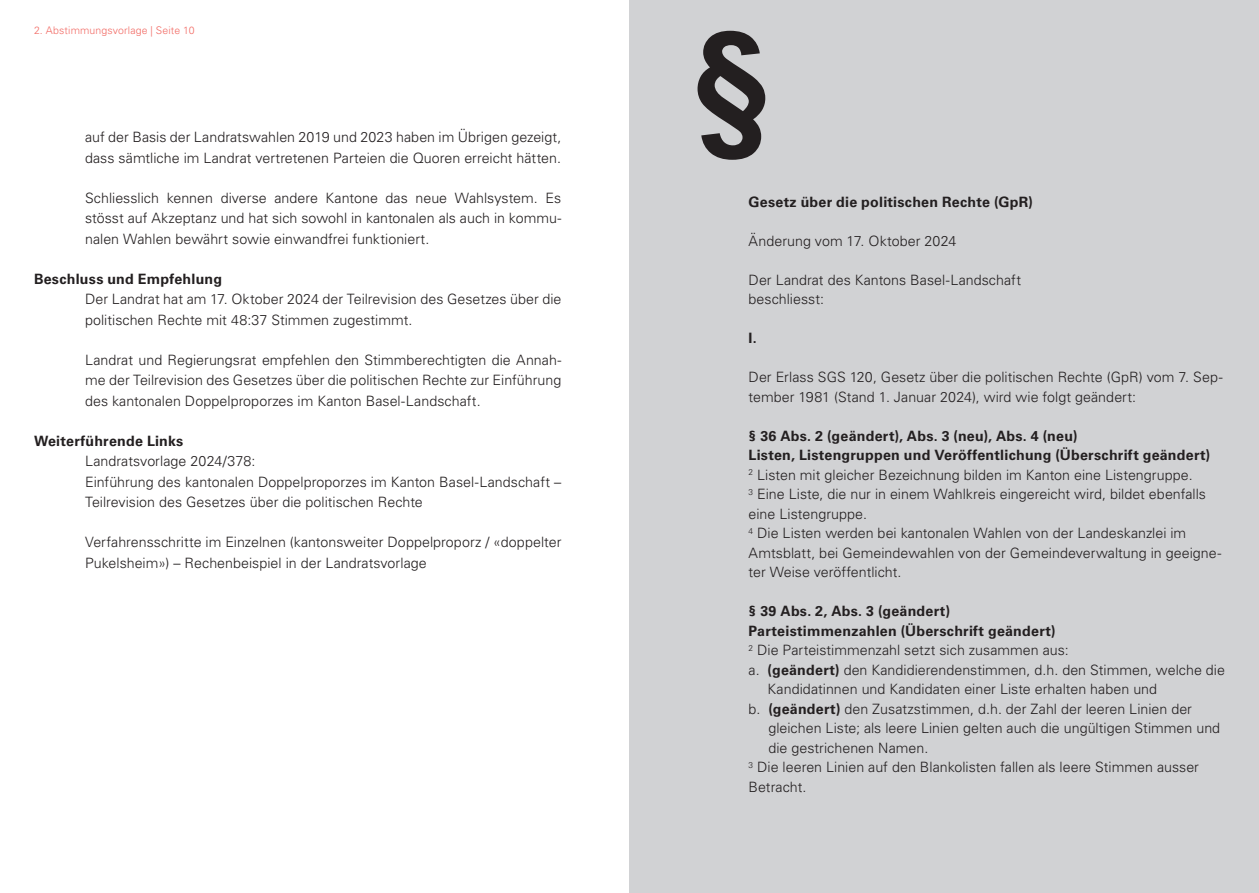
<style>
.page{position:relative;width:1259px;height:893px;background:#fff}
.page>*{position:absolute;margin:0;border:0;box-sizing:border-box;transform-origin:0 0}
.t1{font:300 14.25px/20.2px "Univers LT Std";color:#231f20}
.t2{font:700 14.25px "Univers LT Std";letter-spacing:.015em;color:#231f20}
.t3{font:300 10.5px "Univers LT Std";letter-spacing:.015em;color:#f26b65}
.s1{font-weight:700}
</style>
<div class="page">
<div style="left:629px;top:0;width:630px;height:893px;background:#d1d2d4"></div>
<svg style="left:697px;top:31px;width:68px;height:129px"></svg>
<p class="t3" style="left:34px;top:24px;width:212px">Abstimmung vom 9. Februar 2025 | Seite 10</p>
<p class="t3" style="left:34px;top:24px;width:162px">2. Abstimmungsvorlage | Seite 10</p>
<p class="t1" style="left:85px;top:127px;width:478px">auf der Basis der Landratswahlen 2019 und 2023 haben im Übrigen gezeigt, dass sämtliche im Landrat vertretenen Parteien die Quoren erreicht hätten.</p>
<p class="t1" style="left:85px;top:188px;width:478px;text-align:justify">Schliesslich kennen diverse andere Kantone das neue Wahlsystem. Es stösst auf Akzeptanz und hat sich sowohl in kantonalen als auch in kommu&shy;nalen Wahlen bewährt sowie einwandfrei funktioniert.</p>
<p class="t2" style="left:34px;top:271px;width:190px">Beschluss und Empfehlung</p>
<p class="t1" style="left:85px;top:289px;width:478px">Der Landrat hat am 17. Oktober 2024 der Teilrevision des Gesetzes über die politischen Rechte mit 48:37 Stimmen zugestimmt.</p>
<p class="t1" style="left:85px;top:350px;width:478px;text-align:justify">Landrat und Regierungsrat empfehlen den Stimmberechtigten die Annah&shy;me der Teilrevision des Gesetzes über die politischen Rechte zur Einführung des kantonalen Doppelproporzes im Kanton Basel-Landschaft.</p>
<p class="t2" style="left:34px;top:433px;width:151px">Weiterführende Links</p>
<p class="t1" style="left:85px;top:451px;width:478px">Landratsvorlage 2024/378:<br>Einführung des kantonalen Doppelproporzes im Kanton Basel-Landschaft –<br>Teilrevision des Gesetzes über die politischen Rechte</p>
<p class="t1" style="left:85px;top:532px;width:478px">Verfahrensschritte im Einzelnen (kantonsweiter Doppelproporz / «doppelter<br>Pukelsheim») – Rechenbeispiel in der Landratsvorlage</p>
<p class="t2" style="left:748px;top:193px;width:286px">Gesetz über die politischen Rechte (GpR)</p>
<p class="t1" style="left:748px;top:231px;width:209px">Änderung vom 17. Oktober 2024</p>
<p class="t1" style="left:748px;top:270px;width:274px;line-height:19.5px">Der Landrat des Kantons Basel-Landschaft beschliesst:</p>
<p class="t2" style="left:748px;top:330px;width:10px">I.</p>
<p class="t1" style="left:748px;top:368px;width:475px;line-height:19.5px">Der Erlass SGS 120, Gesetz über die politischen Rechte (GpR) vom 7. Sep&shy;tember 1981 (Stand 1. Januar 2024), wird wie folgt geändert:</p>
<p class="t1" style="left:748px;top:426px;width:474px;line-height:19.5px"><span class="s1">§ 36 Abs. 2 (geändert), Abs. 3 (neu), Abs. 4 (neu)<br>Listen, Listengruppen und Veröffentlichung (Überschrift geändert)<br></span><sup>2</sup> Listen mit gleicher Bezeichnung bilden im Kanton eine Listengruppe.<br><sup>3</sup> Eine Liste, die nur in einem Wahlkreis eingereicht wird, bildet ebenfalls eine Listengruppe.<br><sup>4</sup> Die Listen werden bei kantonalen Wahlen von der Landeskanzlei im Amtsblatt, bei Gemeindewahlen von der Gemeindeverwaltung in geeigne&shy;ter Weise veröffentlicht.</p>
<p class="t2" style="left:748px;top:603px;width:203px">§ 39 Abs. 2, Abs. 3 (geändert)</p>
<p class="t2" style="left:748px;top:622px;width:309px">Parteistimmenzahlen (Überschrift geändert)</p>
<p class="t1" style="left:748px;top:640px;width:322px"><sup>2</sup> Die Parteistimmenzahl setzt sich zusammen aus:</p>
<p class="t1" style="left:748px;top:660px;width:478px">a. <span class="s1">(geändert)</span> den Kandidierendenstimmen, d.h. den Stimmen, welche die</p>
<p class="t1" style="left:767px;top:679px;width:391px">Kandidatinnen und Kandidaten einer Liste erhalten haben und</p>
<p class="t1" style="left:748px;top:699px;width:445px">b. <span class="s1">(geändert)</span> den Zusatzstimmen, d.h. der Zahl der leeren Linien der</p>
<p class="t1" style="left:768px;top:718px;width:453px">gleichen Liste; als leere Linien gelten auch die ungültigen Stimmen und</p>
<p class="t1" style="left:768px;top:738px;width:161px">die gestrichenen Namen.</p>
<p class="t1" style="left:748px;top:757px;width:452px"><sup>3</sup> Die leeren Linien auf den Blankolisten fallen als leere Stimmen ausser</p>
<p class="t1" style="left:748px;top:777px;width:59px">Betracht.</p>
</div>
